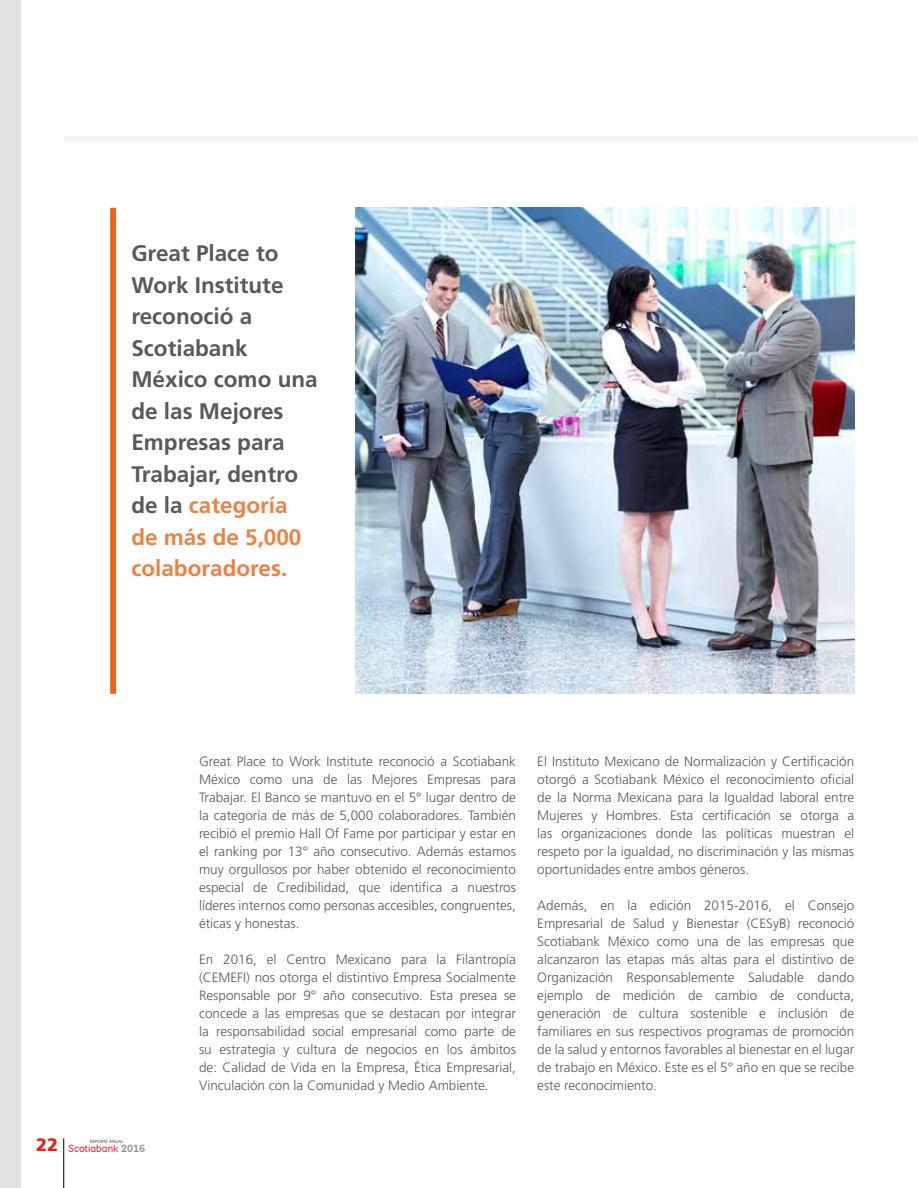
<style>
.page{position:relative;width:918px;height:1188px;background:#fff}
.page>*{position:absolute;margin:0;border:0;box-sizing:border-box;transform-origin:0 0}
.t1{font:700 22.5px/31.5px "Frutiger";color:#58595b}
.t2{font:900 18px "Frutiger";color:#e2231a}
.t3{font:300 13.5px/18px "Frutiger";color:#58595b;text-align:justify}
.t4{font:10.5px "Scotiabank Modern";color:#ed1c2e}
.t5{font:4.5px "Scotiabank Modern";color:#474749}
.s1{color:#ec8143}
.s2{font-weight:700;color:#8e9193}
</style>
<div class="page">
<hr style="left:63px;top:1138px;width:1px;height:50px;background:#000">
<div style="left:0;top:0;width:21px;height:1188px;background:#e2e3e4"></div>
<div style="left:64px;top:136px;width:854px;height:6px;background:#f4f4f5"></div>
<div style="left:110px;top:208px;width:6px;height:486px;background:#e86520"></div>
<img style="left:355px;top:208px;width:499px;height:486px">
<h1 class="t1" style="left:131px;top:238px;width:188px">Great Place to<br>Work Institute reconoció a<br>Scotiabank<br>México como una de las Mejores<br>Empresas para<br>Trabajar, dentro de la <span class="s1">categoría de más de 5,000 colaboradores.</span></h1>
<h2 class="t2" style="left:36px;top:1134px;width:24px">22</h2>
<p class="t5" style="left:90px;top:1139px;width:35px">REPORTE ANUAL</p>
<p class="t4" style="left:68px;top:1142px;width:78px">Scotiabank <span class="s2">2016</span></p>
<p class="t3" style="left:199px;top:752px;width:318px">Great Place to Work Institute reconoció a Scotiabank México como una de las Mejores Empresas para Trabajar. El Banco se mantuvo en el 5° lugar dentro de la categoría de más de 5,000 colaboradores. También recibió el premio Hall Of Fame por participar y estar en el ranking por 13° año consecutivo. Además estamos muy orgullosos por haber obtenido el reconocimiento especial de Credibilidad, que identifica a nuestros líderes internos como personas accesibles, congruentes, éticas y honestas.</p>
<p class="t3" style="left:199px;top:950px;width:318px">En 2016, el Centro Mexicano para la Filantropía (CEMEFI) nos otorga el distintivo Empresa Socialmente Responsable por 9° año consecutivo. Esta presea se concede a las empresas que se destacan por integrar la responsabilidad social empresarial como parte de su estrategia y cultura de negocios en los ámbitos de: Calidad de Vida en la Empresa, Ética Empresarial, Vinculación con la Comunidad y Medio Ambiente.</p>
<p class="t3" style="left:537px;top:752px;width:318px">El Instituto Mexicano de Normalización y Certificación otorgó a Scotiabank México el reconocimiento oficial de la Norma Mexicana para la Igualdad laboral entre Mujeres y Hombres. Esta certificación se otorga a las organizaciones donde las políticas muestran el respeto por la igualdad, no discriminación y las mismas oportunidades entre ambos géneros.</p>
<p class="t3" style="left:537px;top:896px;width:318px">Además, en la edición 2015-2016, el Consejo Empresarial de Salud y Bienestar (CESyB) reconoció Scotiabank México como una de las empresas que alcanzaron las etapas más altas para el distintivo de Organización Responsablemente Saludable dando ejemplo de medición de cambio de conducta, generación de cultura sostenible e inclusión de familiares en sus respectivos programas de promoción de la salud y entornos favorables al bienestar en el lugar de trabajo en México. Este es el 5° año en que se recibe este reconocimiento.</p>
</div>
